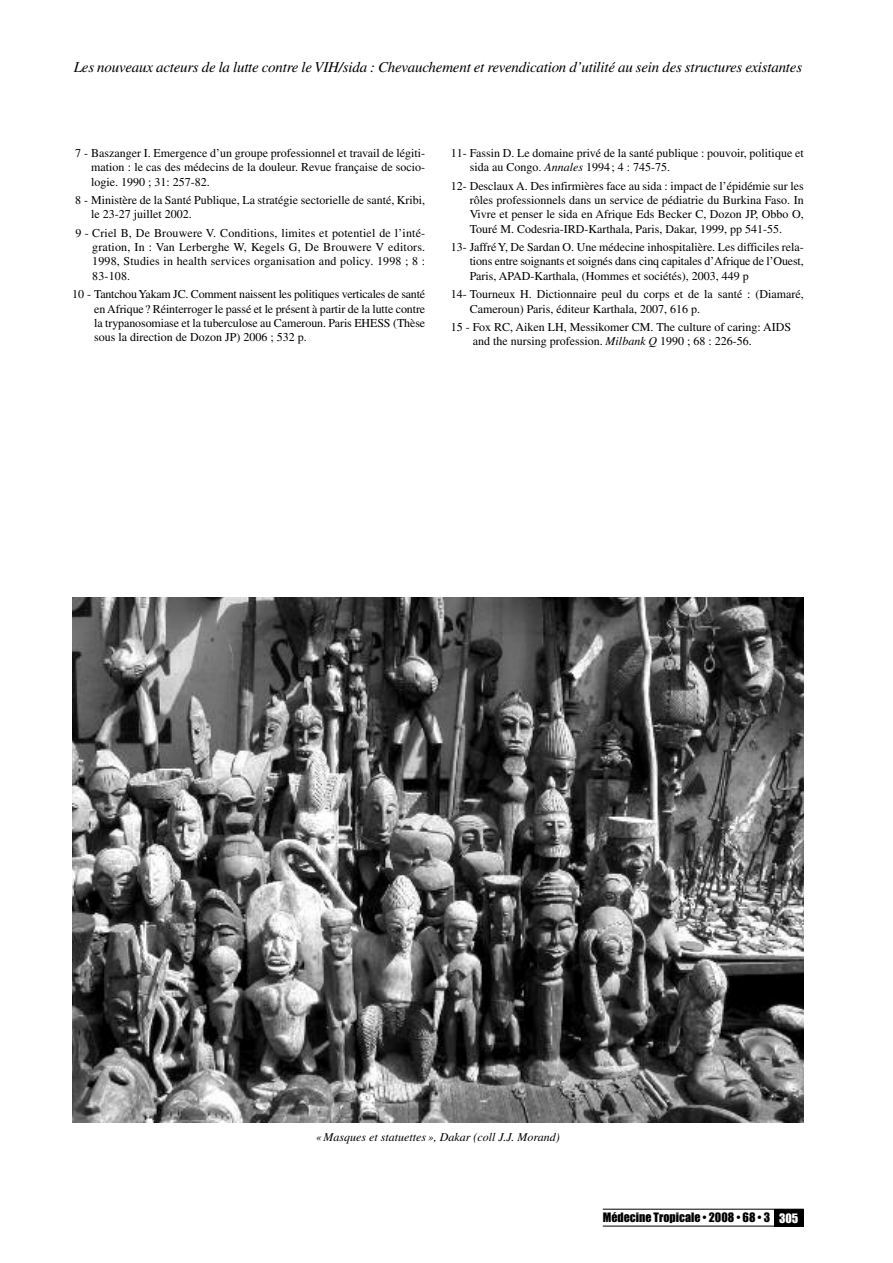
<style>
.page{position:relative;width:893px;height:1263px;background:#fff}
.page>*{position:absolute;margin:0;border:0;box-sizing:border-box;transform-origin:0 0}
.t1{font:italic 15px "Times";letter-spacing:-.015em;color:#000}
.t2{font:12px/14.2px "Times";color:#000;text-align:justify}
.t3{font:italic 12px "Times";color:#000}
.t4{font:12px "Impact";color:#000}
.s1{font-style:italic}
.s2{color:#fff}
</style>
<div class="page">
<hr style="left:603px;top:1209px;width:201px;height:1px;background:#000">
<hr style="left:603px;top:1226px;width:201px;height:1px;background:#000">
<div style="left:774px;top:1209px;width:30px;height:17px;background:#000"></div>
<img style="left:72px;top:598px;width:732px;height:524px">
<p class="t1" style="left:74px;top:61px;width:730px">Les nouveaux acteurs de la lutte contre le VIH/sida : Chevauchement et revendication d’utilité au sein des structures existantes</p>
<p class="t2" style="left:91px;top:147px;width:335px;text-indent:-16px">7 - Baszanger I. Emergence d’un groupe professionnel et travail de légiti&shy;mation : le cas des médecins de la douleur. Revue française de socio&shy;logie. 1990 ; 31: 257-82.</p>
<p class="t2" style="left:91px;top:194px;width:335px;text-indent:-16px">8 - Ministère de la Santé Publique, La stratégie sectorielle de santé, Kribi, le 23-27 juillet 2002.</p>
<p class="t2" style="left:92px;top:227px;width:335px;text-indent:-17px">9 - Criel B, De Brouwere V. Conditions, limites et potentiel de l’inté&shy;gration, In : Van Lerberghe W, Kegels G, De Brouwere V editors.<br>1998, Studies in health services organisation and policy. 1998 ; 8 :<br>83-108.</p>
<p class="t2" style="left:94px;top:288px;width:332px;text-indent:-22px">10 - TantchouYakam JC. Comment naissent les politiques verticales de santé en Afrique? Réinterroger le passé et le présent à partir de la lutte contre la trypanosomiase et la tuberculose au Cameroun. Paris EHESS (Thèse sous la direction de Dozon JP) 2006 ; 532 p.</p>
<p class="t2" style="left:470px;top:147px;width:335px;text-indent:-19px">11- Fassin D. Le domaine privé de la santé publique : pouvoir, politique et sida au Congo. <span class="s1">Annales</span> 1994; 4 : 745-75.</p>
<p class="t2" style="left:470px;top:180px;width:335px;text-indent:-19px">12- Desclaux A. Des infirmières face au sida : impact de l’épidémie sur les rôles professionnels dans un service de pédiatrie du Burkina Faso. In Vivre et penser le sida en Afrique Eds Becker C, Dozon JP, Obbo O, Touré M. Codesria-IRD-Karthala, Paris, Dakar, 1999, pp 541-55.</p>
<p class="t2" style="left:470px;top:241px;width:335px;text-indent:-19px">13- JaffréY, De Sardan O. Une médecine inhospitalière. Les difficiles rela&shy;tions entre soignants et soignés dans cinq capitales d’Afrique de l’Ouest, Paris, APAD-Karthala, (Hommes et sociétés), 2003, 449 p</p>
<p class="t2" style="left:470px;top:288px;width:335px;text-indent:-19px">14- Tourneux H. Dictionnaire peul du corps et de la santé : (Diamaré,<br>Cameroun) Paris, éditeur Karthala, 2007, 616 p.</p>
<p class="t2" style="left:473px;top:321px;width:320px;text-indent:-22px">15 - Fox RC, Aiken LH, Messikomer CM. The culture of caring: AIDS and the nursing profession. <span class="s1">Milbank Q</span> 1990 ; 68 : 226-56.</p>
<p class="t3" style="left:316px;top:1133px;width:245px">«Masques et statuettes», Dakar (coll J.J. Morand)</p>
<p class="t4" style="left:603px;top:1211px;width:197px">Médecine Tropicale • 2008 • 68 • 3 <span class="s2">305</span></p>
</div>
